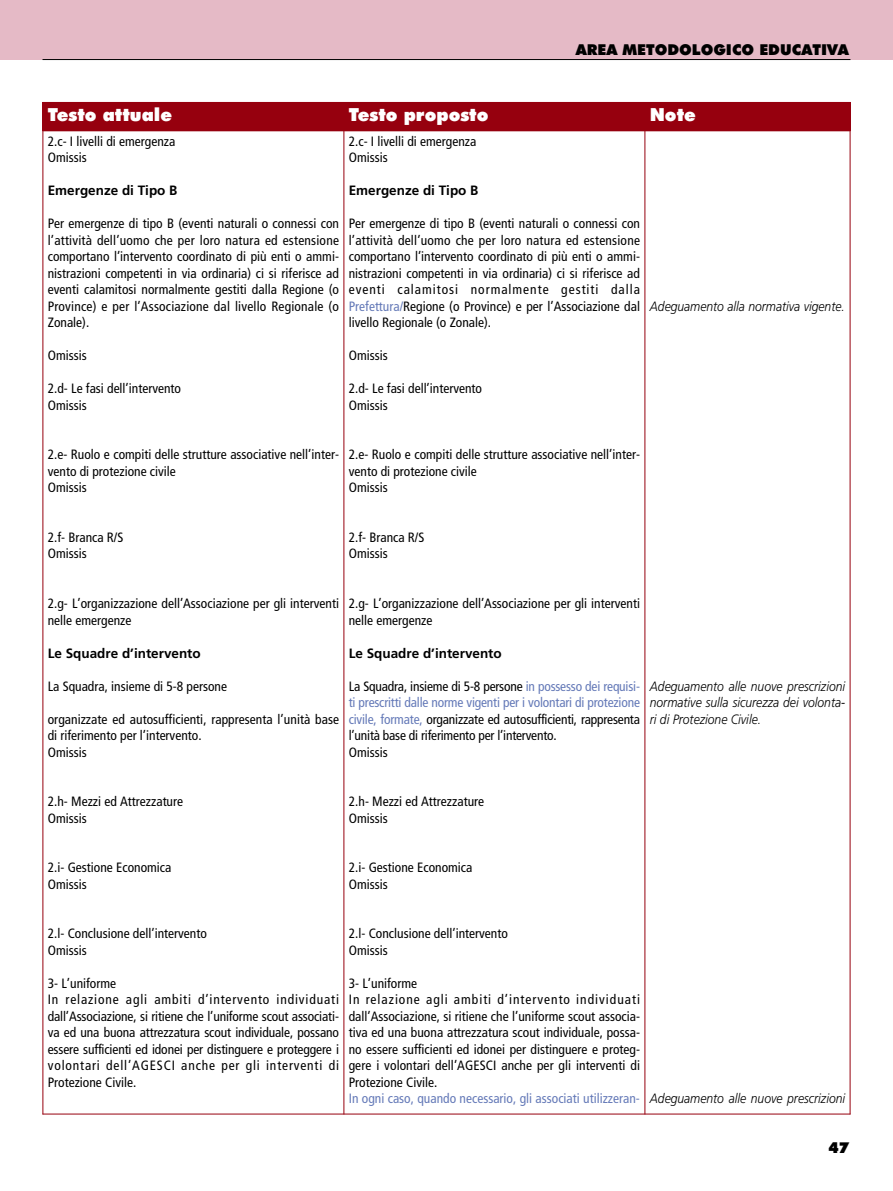
<style>
.page{position:relative;width:893px;height:1191px;background:#fff}
.page>*{position:absolute;margin:0;border:0;box-sizing:border-box;transform-origin:0 0}
.t1{font:900 18px "Futura BT";color:#fff}
.t2{font:900 15px "Futura BT";color:#000}
.t3{font:condensed 13.5px/16.5px "Frutiger";color:#000}
.t4{font:italic 300 13.5px/16.5px "Frutiger CE";color:#000;text-align:justify;scale:.9 1}
.t5{font:700 13.5px "Frutiger CE";color:#000}
.t6{font:condensed 13.5px "Frutiger";color:#657ab8}
.s1{color:#657ab8}
</style>
<div class="page">
<div style="left:0;top:0;width:893px;height:59px;background:#e5bac6"></div>
<hr style="left:43px;top:59px;width:807px;height:1px;background:#000">
<div style="left:43px;top:102px;width:301px;height:29px;background:#96000e"></div>
<div style="left:344px;top:102px;width:301px;height:29px;background:#96000e"></div>
<div style="left:645px;top:102px;width:205px;height:29px;background:#96000e"></div>
<hr style="left:43px;top:102px;width:1px;height:1012px;background:#96000e">
<hr style="left:344px;top:102px;width:1px;height:1012px;background:#96000e">
<hr style="left:644px;top:102px;width:1px;height:1012px;background:#96000e">
<hr style="left:850px;top:102px;width:1px;height:1012px;background:#96000e">
<hr style="left:43px;top:1113px;width:807px;height:1px;background:#96000e">
<p class="t2" style="left:576px;top:44px;width:275px">AREA METODOLOGICO EDUCATIVA</p>
<h1 class="t1" style="left:48px;top:107px;width:126px">Testo attuale</h1>
<h1 class="t1" style="left:349px;top:107px;width:141px">Testo proposto</h1>
<h1 class="t1" style="left:650px;top:107px;width:48px">Note</h1>
<p class="t3" style="left:48px;top:134px;width:129px">2.c- I livelli di emergenza<br>Omissis</p>
<p class="t5" style="left:48px;top:185px;width:131px">Emergenze di Tipo B</p>
<p class="t3" style="left:48px;top:216px;width:293px;text-align:justify">Per emergenze di tipo B (eventi naturali o connessi con l’attività dell’uomo che per loro natura ed estensione comportano l’intervento coordinato di più enti o ammi&shy;nistrazioni competenti in via ordinaria) ci si riferisce ad eventi calamitosi normalmente gestiti dalla Regione (o Province) e per l’Associazione dal livello Regionale (o Zonale).</p>
<p class="t3" style="left:48px;top:348px;width:40px">Omissis</p>
<p class="t3" style="left:48px;top:381px;width:135px">2.d- Le fasi dell’intervento<br>Omissis</p>
<p class="t3" style="left:48px;top:447px;width:293px">2.e- Ruolo e compiti delle strutture associative nell’inter&shy;vento di protezione civile<br>Omissis</p>
<p class="t3" style="left:48px;top:530px;width:77px">2.f- Branca R/S<br>Omissis</p>
<p class="t3" style="left:48px;top:596px;width:293px">2.g- L’organizzazione dell’Associazione per gli interventi nelle emergenze</p>
<p class="t5" style="left:48px;top:647px;width:155px">Le Squadre d’intervento</p>
<p class="t3" style="left:48px;top:678px;width:181px">La Squadra, insieme di 5-8 persone</p>
<p class="t3" style="left:48px;top:711px;width:293px">organizzate ed autosufficienti, rappresenta l’unità base di riferimento per l’intervento.<br>Omissis</p>
<p class="t3" style="left:48px;top:794px;width:137px">2.h- Mezzi ed Attrezzature<br>Omissis</p>
<p class="t3" style="left:48px;top:860px;width:125px">2.i- Gestione Economica<br>Omissis</p>
<p class="t3" style="left:48px;top:926px;width:161px">2.l- Conclusione dell’intervento<br>Omissis</p>
<p class="t3" style="left:48px;top:975px;width:293px">3- L’uniforme<br>In relazione agli ambiti d’intervento individuati dall’Associazione, si ritiene che l’uniforme scout associati&shy;va ed una buona attrezzatura scout individuale, possano essere sufficienti ed idonei per distinguere e proteggere i volontari dell’AGESCI anche per gli interventi di Protezione Civile.</p>
<p class="t3" style="left:349px;top:134px;width:129px">2.c- I livelli di emergenza<br>Omissis</p>
<p class="t5" style="left:349px;top:185px;width:131px">Emergenze di Tipo B</p>
<p class="t3" style="left:349px;top:216px;width:293px;text-align:justify">Per emergenze di tipo B (eventi naturali o connessi con l’attività dell’uomo che per loro natura ed estensione comportano l’intervento coordinato di più enti o ammi&shy;nistrazioni competenti in via ordinaria) ci si riferisce ad eventi calamitosi normalmente gestiti dalla <span class="s1">Prefettura/</span>Regione (o Province) e per l’Associazione dal livello Regionale (o Zonale).</p>
<p class="t3" style="left:349px;top:348px;width:40px">Omissis</p>
<p class="t3" style="left:349px;top:381px;width:135px">2.d- Le fasi dell’intervento<br>Omissis</p>
<p class="t3" style="left:349px;top:447px;width:293px">2.e- Ruolo e compiti delle strutture associative nell’inter&shy;vento di protezione civile<br>Omissis</p>
<p class="t3" style="left:349px;top:530px;width:77px">2.f- Branca R/S<br>Omissis</p>
<p class="t3" style="left:349px;top:596px;width:293px">2.g- L’organizzazione dell’Associazione per gli interventi nelle emergenze</p>
<p class="t5" style="left:349px;top:647px;width:155px">Le Squadre d’intervento</p>
<p class="t3" style="left:349px;top:678px;width:293px">La Squadra, insieme di 5-8 persone <span class="s1">in possesso dei requisi&shy;ti prescritti dalle norme vigenti per i volontari di protezione civile, formate,</span> organizzate ed autosufficienti, rappresenta l’unità base di riferimento per l’intervento.<br>Omissis</p>
<p class="t3" style="left:349px;top:794px;width:137px">2.h- Mezzi ed Attrezzature<br>Omissis</p>
<p class="t3" style="left:349px;top:860px;width:125px">2.i- Gestione Economica<br>Omissis</p>
<p class="t3" style="left:349px;top:926px;width:161px">2.l- Conclusione dell’intervento<br>Omissis</p>
<p class="t3" style="left:349px;top:975px;width:293px">3- L’uniforme<br>In relazione agli ambiti d’intervento individuati dall’Associazione, si ritiene che l’uniforme scout associa&shy;tiva ed una buona attrezzatura scout individuale, possa&shy;no essere sufficienti ed idonei per distinguere e proteg&shy;gere i volontari dell’AGESCI anche per gli interventi di Protezione Civile.</p>
<p class="t6" style="left:349px;top:1093px;width:293px">In ogni caso, quando necessario, gli associati utilizzeran-</p>
<p class="t4" style="left:650px;top:299px;width:218px">Adeguamento alla normativa vigente.</p>
<p class="t4" style="left:650px;top:678px;width:219px">Adeguamento alle nuove prescrizioni normative sulla sicurezza dei volonta&shy;ri di Protezione Civile.</p>
<p class="t4" style="left:650px;top:1091px;width:219px">Adeguamento alle nuove prescrizioni</p>
<p class="t2" style="left:828px;top:1141px;width:22px">47</p>
</div>
